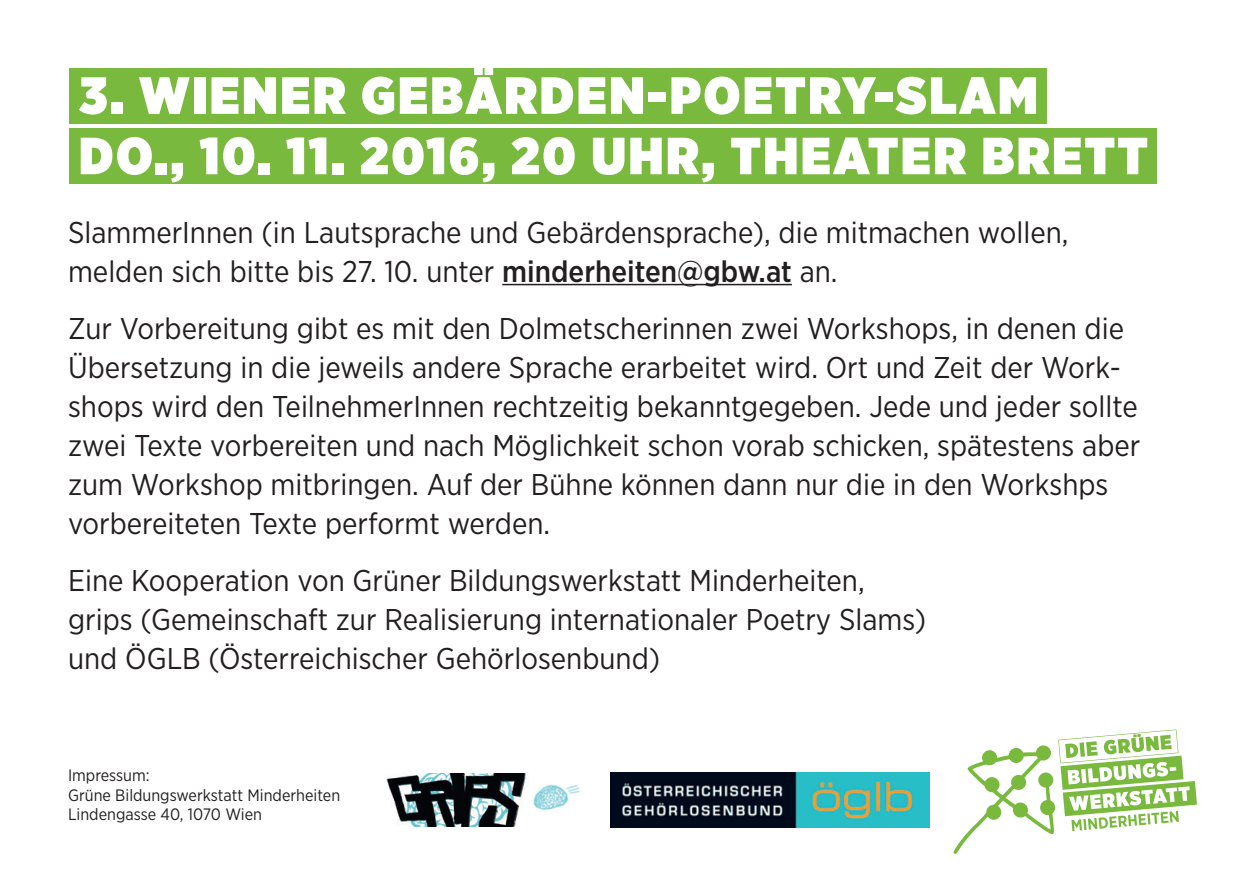
<style>
.page{position:relative;width:1259px;height:893px;background:#fff}
.page>*{position:absolute;margin:0;border:0;box-sizing:border-box;transform-origin:0 0}
.t1{font:900 52.2px "Gotham Narrow";letter-spacing:.05em;color:#fff}
.t2{font:30px/39px "Gotham Narrow";color:#231f20}
.t3{font:16.5px/19.5px "Gotham Narrow";color:#231f20}
.s1{font-weight:500}
</style>
<div class="page">
<hr style="left:502px;top:284px;width:290px;height:1px;background:#231f20">
<div style="left:70px;top:128px;width:1087px;height:55px;background:#79ba3e"></div>
<div style="left:70px;top:68px;width:977px;height:55px;background:#79ba3e"></div>
<img style="left:386px;top:773px;width:194px;height:54px">
<img style="left:611px;top:773px;width:318px;height:54px">
<svg style="left:953px;top:729px;width:244px;height:125px"></svg>
<h1 class="t1" style="left:79px;top:60px;width:960px">3. WIENER GEBÄRDEN-POETRY-SLAM</h1>
<h1 class="t1" style="left:79px;top:120px;width:1070px">DO., 10. 11. 2016, 20 UHR, THEATER BRETT</h1>
<p class="t2" style="left:68px;top:212px;width:1002px">SlammerInnen (in Lautsprache und Gebärdensprache), die mitmachen wollen, melden sich bitte bis 27. 10. unter <span class="s1">minderheiten@gbw.at</span> an.</p>
<p class="t2" style="left:68px;top:308px;width:1073px">Zur Vorbereitung gibt es mit den Dolmetscherinnen zwei Workshops, in denen die Übersetzung in die jeweils andere Sprache erarbeitet wird. Ort und Zeit der Work&shy;shops wird den TeilnehmerInnen rechtzeitig bekanntgegeben. Jede und jeder sollte zwei Texte vorbereiten und nach Möglichkeit schon vorab schicken, spätestens aber zum Workshop mitbringen. Auf der Bühne können dann nur die in den Workshps vorbereiteten Texte performt werden.</p>
<p class="t2" style="left:68px;top:560px;width:859px">Eine Kooperation von Grüner Bildungswerkstatt Minderheiten, grips (Gemeinschaft zur Realisierung internationaler Poetry Slams) und ÖGLB (Österreichischer Gehörlosenbund)</p>
<p class="t3" style="left:68px;top:765px;width:274px">Impressum:<br>Grüne Bildungswerkstatt Minderheiten<br>Lindengasse 40, 1070 Wien</p>
</div>
